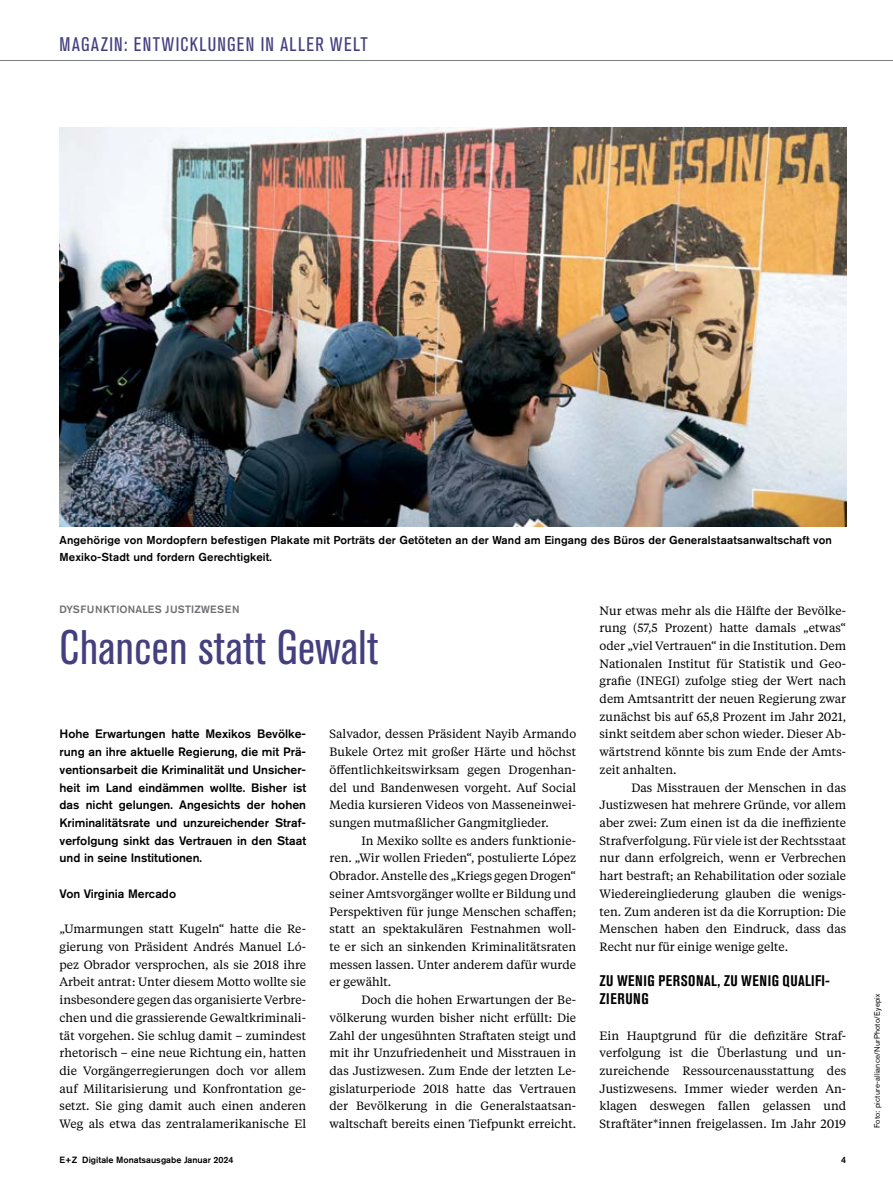
<style>
.page{position:relative;width:893px;height:1191px;background:#fff}
.page>*{position:absolute;margin:0;border:0;box-sizing:border-box;transform-origin:0 0}
.t1{font:condensed 48px "Akzidenz Grotesk BE";letter-spacing:.01em;color:#443f7e}
.t2{font:condensed 19.5px "Akzidenz Grotesk BE";letter-spacing:.07em;color:#443f7e}
.t3{font:700 condensed 15.3px/17.7px "Akzidenz Grotesk BE";letter-spacing:.035em;color:#000}
.t4{font:500 12.15px/17.7px "Akzidenz Grotesk BE";color:#000;text-align:justify}
.t5{font:12px/17.7px "Tiempos Text";color:#000;text-align:justify}
.t6{font:500 11.4px/17.7px "Akzidenz Grotesk BE";letter-spacing:.01em;color:#000}
.t7{font:500 10.5px "Akzidenz Grotesk BE";letter-spacing:.015em;color:#6d6e71}
.t8{font:500 9px "Akzidenz Grotesk BE";color:#000}
.t9{font:7.8px "Akzidenz Grotesk BE";letter-spacing:.02em;color:#000}
</style>
<div class="page">
<hr style="left:0;top:60px;width:893px;height:1px;background:#808285">
<img style="left:60px;top:128px;width:786px;height:398px">
<h2 class="t2" style="left:60px;top:33px;width:310px">MAGAZIN: ENTWICKLUNGEN IN ALLER WELT</h2>
<p class="t6" style="left:60px;top:530px;width:774px">Angehörige von Mordopfern befestigen Plakate mit Porträts der Getöteten an der Wand am Eingang des Büros der Generalstaatsanwaltschaft von<br>Mexiko-Stadt und fordern Gerechtigkeit.</p>
<p class="t7" style="left:60px;top:603px;width:181px">DYSFUNKTIONALES JUSTIZWESEN</p>
<h1 class="t1" style="left:60px;top:620px;width:320px">Chancen statt Gewalt</h1>
<p class="t4" style="left:60px;top:725px;width:248px">Hohe Erwartungen hatte Mexikos Bevölke&shy;rung an ihre aktuelle Regierung, die mit Prä&shy;ventionsarbeit die Kriminalität und Unsicher&shy;heit im Land eindämmen wollte. Bisher ist das nicht gelungen. Angesichts der hohen Kriminalitätsrate und unzureichender Straf&shy;verfolgung sinkt das Vertrauen in den Staat und in seine Institutionen.</p>
<p class="t4" style="left:60px;top:884px;width:118px">Von Virginia Mercado</p>
<p class="t5" style="left:60px;top:919px;width:248px">„Umarmungen statt Kugeln“ hatte die Re&shy;gierung von Präsident Andrés Manuel Ló&shy;pez Obrador versprochen, als sie 2018 ihre Arbeit antrat: Unter diesem Motto wollte sie insbesondere gegen das organisierte Verbre&shy;chen und die grassierende Gewaltkriminali&shy;tät vorgehen. Sie schlug damit – zumindest rhetorisch – eine neue Richtung ein, hatten die Vorgängerregierungen doch vor allem auf Militarisierung und Konfrontation ge&shy;setzt. Sie ging damit auch einen anderen Weg als etwa das zentralamerikanische El</p>
<p class="t5" style="left:330px;top:725px;width:248px">Salvador, dessen Präsident Nayib Armando Bukele Ortez mit großer Härte und höchst öffentlichkeitswirksam gegen Drogenhan&shy;del und Bandenwesen vorgeht. Auf Social Media kursieren Videos von Masseneinwei&shy;sungen mutmaßlicher Gangmitglieder.</p>
<p class="t5" style="left:330px;top:831px;width:248px;text-indent:32px">In Mexiko sollte es anders funktionie&shy;ren. „Wir wollen Frieden“, postulierte López Obrador. Anstelle des „Kriegs gegen Drogen“ seiner Amtsvorgänger wollte er Bildung und Perspektiven für junge Menschen schaffen; statt an spektakulären Festnahmen woll&shy;te er sich an sinkenden Kriminalitätsraten messen lassen. Unter anderem dafür wurde er gewählt.</p>
<p class="t5" style="left:330px;top:990px;width:248px;text-indent:32px">Doch die hohen Erwartungen der Be&shy;völkerung wurden bisher nicht erfüllt: Die Zahl der ungesühnten Straftaten steigt und mit ihr Unzufriedenheit und Misstrauen in das Justizwesen. Zum Ende der letzten Le&shy;gislaturperiode 2018 hatte das Vertrauen der Bevölkerung in die Generalstaatsan&shy;waltschaft bereits einen Tiefpunkt erreicht.</p>
<p class="t5" style="left:600px;top:601px;width:248px">Nur etwas mehr als die Hälfte der Bevölke&shy;rung (57,5 Prozent) hatte damals „etwas“ oder „viel Vertrauen“ in die Institution. Dem Nationalen Institut für Statistik und Geo&shy;grafie (INEGI) zufolge stieg der Wert nach dem Amtsantritt der neuen Regierung zwar zunächst bis auf 65,8 Prozent im Jahr 2021, sinkt seitdem aber schon wieder. Dieser Ab&shy;wärtstrend könnte bis zum Ende der Amts&shy;zeit anhalten.</p>
<p class="t5" style="left:600px;top:778px;width:248px;text-indent:32px">Das Misstrauen der Menschen in das Justizwesen hat mehrere Gründe, vor allem aber zwei: Zum einen ist da die ineffiziente Strafverfolgung. Für viele ist der Rechtsstaat nur dann erfolgreich, wenn er Verbrechen hart bestraft; an Rehabilitation oder soziale Wiedereingliederung glauben die wenigs&shy;ten. Zum anderen ist da die Korruption: Die Menschen haben den Eindruck, dass das Recht nur für einige wenige gelte.</p>
<p class="t3" style="left:600px;top:972px;width:232px">ZU WENIG PERSONAL, ZU WENIG QUALIFI-<br>ZIERUNG</p>
<p class="t5" style="left:600px;top:1025px;width:248px">Ein Hauptgrund für die defizitäre Straf&shy;verfolgung ist die Überlastung und un&shy;zureichende Ressourcenausstattung des Justizwesens. Immer wieder werden An&shy;klagen deswegen fallen gelassen und Straftäter*innen freigelassen. Im Jahr 2019</p>
<p class="t8" style="left:60px;top:1154px;width:176px">E+Z Digitale Monatsausgabe Januar 2024</p>
<p class="t8" style="left:841px;top:1154px;width:7px">4</p>
<p class="t9" style="left:872px;top:1128px;width:136px;rotate:-90deg">Foto: picture-alliance/NurPhoto/Eyepix</p>
</div>
